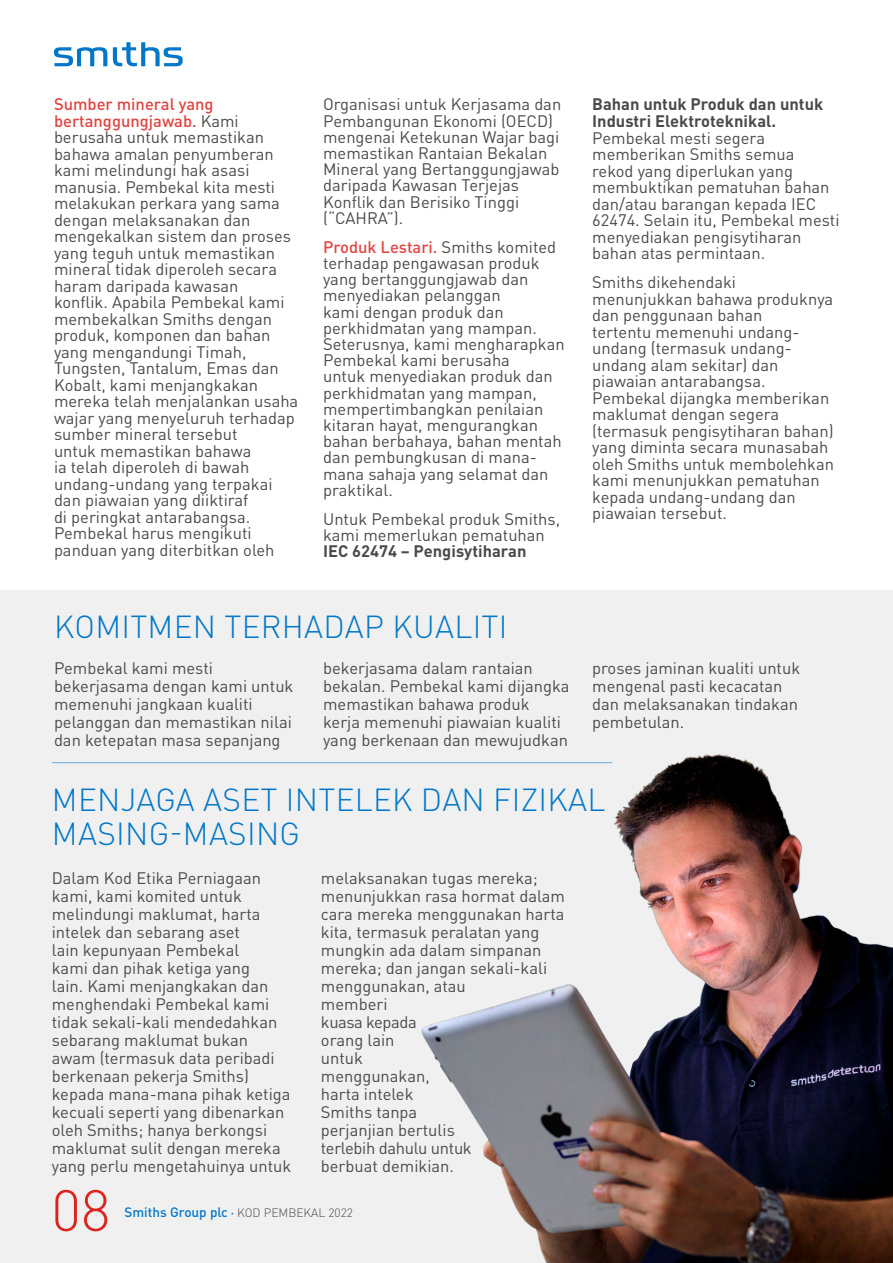
<style>
.page{position:relative;width:893px;height:1263px;background:#fff}
.page>*{position:absolute;margin:0;border:0;box-sizing:border-box;transform-origin:0 0}
.t1{font:300 57.45px "DIN Pro";color:#dc241f}
.t2{font:300 31.5px/34.5px "DIN Pro";letter-spacing:.01em;color:#0077c8}
.t3{font:16.5px/16.5px "DIN Pro";color:#4a4a49}
.t4{font:700 16.5px/16.5px "DIN Pro";color:#4a4a49}
.t5{font:300 12px "DIN";color:#4a4a49}
.s1{font-weight:500;color:#e14541}
.s2{font-family:"DIN Pro";font-weight:500;font-size:13.5px;color:#0077c8}
.s3{font-family:"DIN Pro";font-weight:500;color:#0077c8}
</style>
<div class="page">
<div style="left:0;top:590px;width:893px;height:673px;background:#f0f0f0"></div>
<svg style="left:54px;top:47px;width:53px;height:19px"></svg>
<svg style="left:113px;top:42px;width:70px;height:24px"></svg>
<hr style="left:52px;top:762px;width:560px;height:1px;background:#0077c8">
<img style="left:422px;top:754px;width:471px;height:509px">
<p class="t3" style="left:54px;top:96px;width:246px"><span class="s1">Sumber mineral yang bertanggungjawab.</span> Kami berusaha untuk memastikan bahawa amalan penyumberan kami melindungi hak asasi manusia. Pembekal kita mesti melakukan perkara yang sama dengan melaksanakan dan mengekalkan sistem dan proses yang teguh untuk memastikan mineral tidak diperoleh secara haram daripada kawasan<br>konflik. Apabila Pembekal kami membekalkan Smiths dengan produk, komponen dan bahan yang mengandungi Timah,<br>Tungsten, Tantalum, Emas dan<br>Kobalt, kami menjangkakan mereka telah menjalankan usaha wajar yang menyeluruh terhadap sumber mineral tersebut<br>untuk memastikan bahawa<br>ia telah diperoleh di bawah undang-undang yang terpakai dan piawaian yang diiktiraf<br>di peringkat antarabangsa.<br>Pembekal harus mengikuti panduan yang diterbitkan oleh</p>
<p class="t3" style="left:323px;top:96px;width:240px">Organisasi untuk Kerjasama dan<br>Pembangunan Ekonomi (OECD) mengenai Ketekunan Wajar bagi memastikan Rantaian Bekalan<br>Mineral yang Bertanggungjawab daripada Kawasan Terjejas<br>Konflik dan Berisiko Tinggi (“CAHRA”).</p>
<p class="t3" style="left:323px;top:238px;width:243px"><span class="s1">Produk Lestari.</span> Smiths komited terhadap pengawasan produk yang bertanggungjawab dan menyediakan pelanggan<br>kami dengan produk dan perkhidmatan yang mampan.<br>Seterusnya, kami mengharapkan<br>Pembekal kami berusaha<br>untuk menyediakan produk dan perkhidmatan yang mampan, mempertimbangkan penilaian kitaran hayat, mengurangkan bahan berbahaya, bahan mentah dan pembungkusan di mana&shy;mana sahaja yang selamat dan praktikal.</p>
<p class="t3" style="left:323px;top:510px;width:239px">Untuk Pembekal produk Smiths, kami memerlukan pematuhan</p>
<p class="t4" style="left:323px;top:542px;width:205px">IEC 62474 – Pengisytiharan</p>
<h2 class="t2" style="left:54px;top:609px;width:455px">KOMITMEN TERHADAP KUALITI</h2>
<p class="t4" style="left:592px;top:96px;width:233px">Bahan untuk Produk dan untuk<br>Industri Elektroteknikal.</p>
<p class="t3" style="left:592px;top:129px;width:249px">Pembekal mesti segera memberikan Smiths semua rekod yang diperlukan yang membuktikan pematuhan bahan dan/atau barangan kepada IEC<br>62474. Selain itu, Pembekal mesti menyediakan pengisytiharan bahan atas permintaan.</p>
<p class="t3" style="left:592px;top:273px;width:243px">Smiths dikehendaki menunjukkan bahawa produknya dan penggunaan bahan<br>tertentu memenuhi undang&shy;undang (termasuk undang&shy;undang alam sekitar) dan piawaian antarabangsa.<br>Pembekal dijangka memberikan maklumat dengan segera (termasuk pengisytiharan bahan) yang diminta secara munasabah oleh Smiths untuk membolehkan kami menunjukkan pematuhan kepada undang-undang dan piawaian tersebut.</p>
<p class="t3" style="left:54px;top:658px;width:241px;line-height:18px">Pembekal kami mesti bekerjasama dengan kami untuk memenuhi jangkaan kualiti pelanggan dan memastikan nilai dan ketepatan masa sepanjang</p>
<p class="t3" style="left:323px;top:658px;width:248px;line-height:18px">bekerjasama dalam rantaian bekalan. Pembekal kami dijangka memastikan bahawa produk kerja memenuhi piawaian kualiti yang berkenaan dan mewujudkan</p>
<p class="t3" style="left:592px;top:658px;width:209px;line-height:18px">proses jaminan kualiti untuk mengenal pasti kecacatan dan melaksanakan tindakan pembetulan.</p>
<h2 class="t2" style="left:52px;top:781px;width:555px">MENJAGA ASET INTELEK DAN FIZIKAL<br>MASING-MASING</h2>
<p class="t3" style="left:52px;top:868px;width:241px;line-height:18px">Dalam Kod Etika Perniagaan kami, kami komited untuk melindungi maklumat, harta intelek dan sebarang aset<br>lain kepunyaan Pembekal<br>kami dan pihak ketiga yang<br>lain. Kami menjangkakan dan menghendaki Pembekal kami tidak sekali-kali mendedahkan sebarang maklumat bukan awam (termasuk data peribadi berkenaan pekerja Smiths) kepada mana-mana pihak ketiga kecuali seperti yang dibenarkan oleh Smiths; hanya berkongsi maklumat sulit dengan mereka yang perlu mengetahuinya untuk</p>
<p class="t3" style="left:321px;top:868px;width:246px;line-height:18px">melaksanakan tugas mereka; menunjukkan rasa hormat dalam cara mereka menggunakan harta kita, termasuk peralatan yang mungkin ada dalam simpanan mereka; dan jangan sekali-kali menggunakan, atau<br>memberi<br>kuasa kepada<br>orang lain<br>untuk<br>menggunakan,<br>harta intelek<br>Smiths tanpa<br>perjanjian bertulis<br>terlebih dahulu untuk<br>berbuat demikian.</p>
<h1 class="t1" style="left:51px;top:1171px;width:61px">08</h1>
<p class="t5" style="left:124px;top:1205px;width:230px"><span class="s2">Smiths Group plc</span> <span class="s3">·</span> KOD PEMBEKAL 2022</p>
</div>
